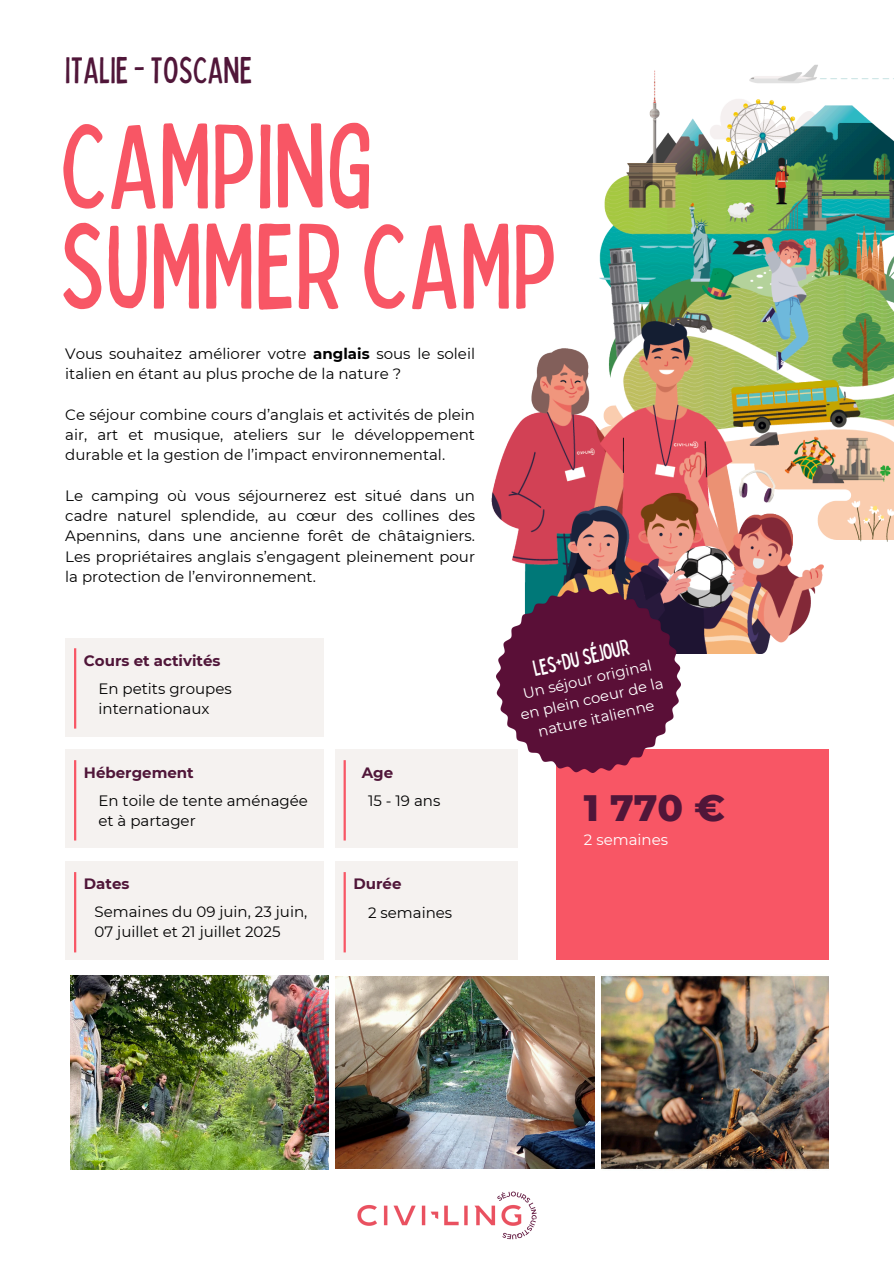
<style>
.page{position:relative;width:894px;height:1264px;background:#fff}
.page>*{position:absolute;margin:0;border:0;box-sizing:border-box;transform-origin:0 0}
.t1{font:condensed 120px/100.2px "Bobby Jones";color:#f85665}
.t2{font:800 37.5px "Montserrat";color:#501639}
.t3{font:condensed 37.2px "Bobby Jones";color:#501639}
.t4{font:condensed 22.35px "Bobby Jones";color:#fff}
.t5{font:15px/20.2px "Montserrat";color:#000}
.t6{font:700 15px "Montserrat";color:#501639}
.t7{font:15px "Montserrat";color:#fff}
.t8{font:14.85px/20.1px "Montserrat";color:#fff;text-align:center}
.s1{font-weight:700}
</style>
<div class="page">
<img style="left:357px;top:1191px;width:180px;height:49px">
<img style="left:491px;top:64px;width:402px;height:589px">
<div style="left:65px;top:638px;width:258px;height:98px;background:#f5f2f0"></div>
<div style="left:65px;top:749px;width:258px;height:99px;background:#f5f2f0"></div>
<div style="left:65px;top:861px;width:258px;height:99px;background:#f5f2f0"></div>
<div style="left:335px;top:749px;width:182px;height:99px;background:#f5f2f0"></div>
<div style="left:335px;top:861px;width:182px;height:99px;background:#f5f2f0"></div>
<hr style="left:74px;top:648px;width:2px;height:80px;background:#f85665">
<hr style="left:74px;top:760px;width:2px;height:80px;background:#f85665">
<hr style="left:74px;top:872px;width:2px;height:80px;background:#f85665">
<hr style="left:343px;top:760px;width:3px;height:80px;background:#f85665">
<hr style="left:343px;top:872px;width:3px;height:80px;background:#f85665">
<img style="left:601px;top:976px;width:227px;height:194px">
<div style="left:556px;top:749px;width:272px;height:211px;background:#f85665"></div>
<img style="left:496px;top:589px;width:184px;height:184px">
<img style="left:71px;top:975px;width:257px;height:194px">
<img style="left:335px;top:976px;width:259px;height:192px">
<p class="t3" style="left:65px;top:46px;width:188px">ITALIE-TOSCANE</p>
<p class="t1" style="left:60px;top:111px;width:499px">CAMPING<br>SUMMERCAMP</p>
<p class="t5" style="left:65px;top:343px;width:411px">Vous souhaitez améliorer votre <span class="s1">anglais</span> sous le soleil italien en étant au plus proche de la nature ?</p>
<p class="t5" style="left:65px;top:404px;width:411px;text-align:justify">Ce séjour combine cours d’anglais et activités de plein air, art et musique, ateliers sur le développement durable et la gestion de l’impact environnemental.</p>
<p class="t5" style="left:65px;top:485px;width:411px;text-align:justify">Le camping où vous séjournerez est situé dans un cadre naturel splendide, au cœur des collines des Apennins, dans une ancienne forêt de châtaigniers.<br>Les propriétaires anglais s’engagent pleinement pour la protection de l’environnement.</p>
<h4 class="t6" style="left:84px;top:651px;width:138px">Cours et activités</h4>
<p class="t5" style="left:98px;top:678px;width:135px">En petits groupes internationaux</p>
<p class="t6" style="left:84px;top:763px;width:111px">Hébergement</p>
<h5 class="t5" style="left:98px;top:790px;width:211px">En toile de tente aménagée et à partager</h5>
<p class="t6" style="left:361px;top:763px;width:33px">Age</p>
<p class="t5" style="left:368px;top:790px;width:74px">15 - 19 ans</p>
<h5 class="t6" style="left:84px;top:875px;width:47px">Dates</h5>
<p class="t6" style="left:353px;top:875px;width:50px">Durée</p>
<p class="t5" style="left:95px;top:901px;width:214px">Semaines du 09 juin, 23 juin,<br>07 juillet et 21 juillet 2025</p>
<p class="t5" style="left:368px;top:902px;width:86px">2 semaines</p>
<h1 class="t4" style="left:530px;top:654px;width:99px;rotate:-13deg">Les+du séjour</h1>
<h2 class="t8" style="left:513px;top:685px;width:148px;rotate:-13deg">Un séjour original en plein coeur de la nature italienne</h2>
<h3 class="t2" style="left:583px;top:784px;width:143px">1 770 €</h3>
<p class="t7" style="left:583px;top:830px;width:86px">2 semaines</p>
</div>
